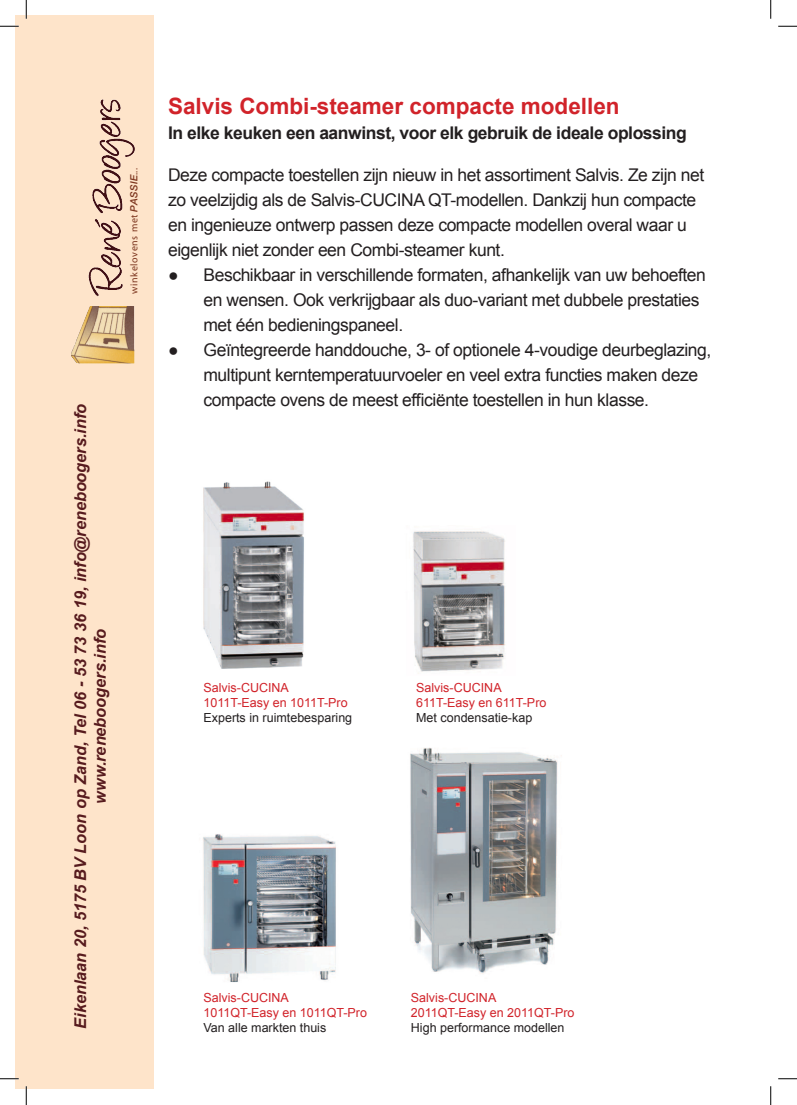
<style>
.page{position:relative;width:797px;height:1105px;background:#fff}
.page>*{position:absolute;margin:0;border:0;box-sizing:border-box;transform-origin:0 0}
.kop_rood{font:700 22.5px "Arial";color:#d1232a}
.lopend{font:17.5px/25px "Arial";letter-spacing:-.025em;color:#231f20}
.subkop{font:700 17.5px "Arial";letter-spacing:-.025em;color:#231f20}
.kop{font:italic 700 16.25px/19.5px "Arial";color:#571b1e;text-align:center}
.apparaat_specificati{font:12.5px "Arial";color:#d1232a}
.apparaat_specificati-2{font:12.5px "Arial";color:#231f20}
.specificaties_rood{font:12.5px "Arial";color:#d1232a}
.t1{font:10px "Myriad";letter-spacing:.06em;color:#7c351e}
.s1{font-family:"Helvetica Neue LT";font-weight:500;font-style:italic}
</style>
<div class="page">
<div style="left:16px;top:16px;width:138px;height:1073px;background:#fee4ca"></div>
<img style="left:71px;top:99px;width:64px;height:265px">
<img style="left:413px;top:531px;width:93px;height:143px">
<img style="left:202px;top:834px;width:134px;height:148px">
<img style="left:203px;top:481px;width:101px;height:188px">
<img style="left:410px;top:747px;width:152px;height:227px">
<svg style="left:0;top:25px;width:19px;height:2px"></svg>
<svg style="left:778px;top:25px;width:19px;height:2px"></svg>
<svg style="left:0;top:1078px;width:19px;height:1px"></svg>
<svg style="left:778px;top:1078px;width:19px;height:1px"></svg>
<svg style="left:25px;top:0;width:2px;height:19px"></svg>
<svg style="left:25px;top:1086px;width:2px;height:19px"></svg>
<svg style="left:770px;top:0;width:1px;height:19px"></svg>
<svg style="left:770px;top:1086px;width:1px;height:19px"></svg>
<p class="t1" style="left:129px;top:294px;width:127px;rotate:-90deg">winkelovens met <span class="s1">PASSIE</span>...</p>
<p class="kop" style="left:71px;top:1029px;width:626px;rotate:-90deg">Eikenlaan 20, 5175 BV Loon op Zand, Tel 06 - 53 73 36 19, info@reneboogers.info www.reneboogers.info</p>
<p class="kop_rood" style="left:168px;top:91px;width:453px">Salvis Combi-steamer compacte modellen</p>
<p class="subkop" style="left:168px;top:121px;width:520px">In elke keuken een aanwinst, voor elk gebruik de ideale oplossing</p>
<p class="lopend" style="left:168px;top:162px;width:538px">Deze compacte toestellen zijn nieuw in het assortiment Salvis. Ze zijn net zo veelzijdig als de Salvis-CUCINA QT-modellen. Dankzij hun compacte en ingenieuze ontwerp passen deze compacte modellen overal waar u eigenlijk niet zonder een Combi-steamer kunt.</p>
<p class="lopend" style="left:203px;top:262px;width:504px;text-indent:-35px">● Beschikbaar in verschillende formaten, afhankelijk van uw behoeften en wensen. Ook verkrijgbaar als duo-variant met dubbele prestaties met één bedieningspaneel.</p>
<p class="lopend" style="left:203px;top:337px;width:509px;text-indent:-35px">● Geïntegreerde handdouche, 3- of optionele 4-voudige deurbeglazing, multipunt kerntemperatuurvoeler en veel extra functies maken deze compacte ovens de meest efficiënte toestellen in hun klasse.</p>
<p class="specificaties_rood" style="left:203px;top:679px;width:87px">Salvis-CUCINA</p>
<p class="apparaat_specificati" style="left:203px;top:694px;width:146px">1011T-Easy en 1011T-Pro</p>
<p class="apparaat_specificati-2" style="left:203px;top:709px;width:150px">Experts in ruimtebesparing</p>
<p class="specificaties_rood" style="left:416px;top:679px;width:87px">Salvis-CUCINA</p>
<p class="apparaat_specificati" style="left:416px;top:694px;width:132px">611T-Easy en 611T-Pro</p>
<p class="apparaat_specificati-2" style="left:416px;top:709px;width:118px">Met condensatie-kap</p>
<p class="specificaties_rood" style="left:203px;top:990px;width:87px">Salvis-CUCINA</p>
<p class="apparaat_specificati" style="left:203px;top:1005px;width:165px">1011QT-Easy en 1011QT-Pro</p>
<p class="apparaat_specificati-2" style="left:203px;top:1020px;width:124px">Van alle markten thuis</p>
<p class="specificaties_rood" style="left:411px;top:990px;width:87px">Salvis-CUCINA</p>
<p class="apparaat_specificati" style="left:411px;top:1005px;width:165px">2011QT-Easy en 2011QT-Pro</p>
<p class="apparaat_specificati-2" style="left:411px;top:1020px;width:155px">High performance modellen</p>
</div>
